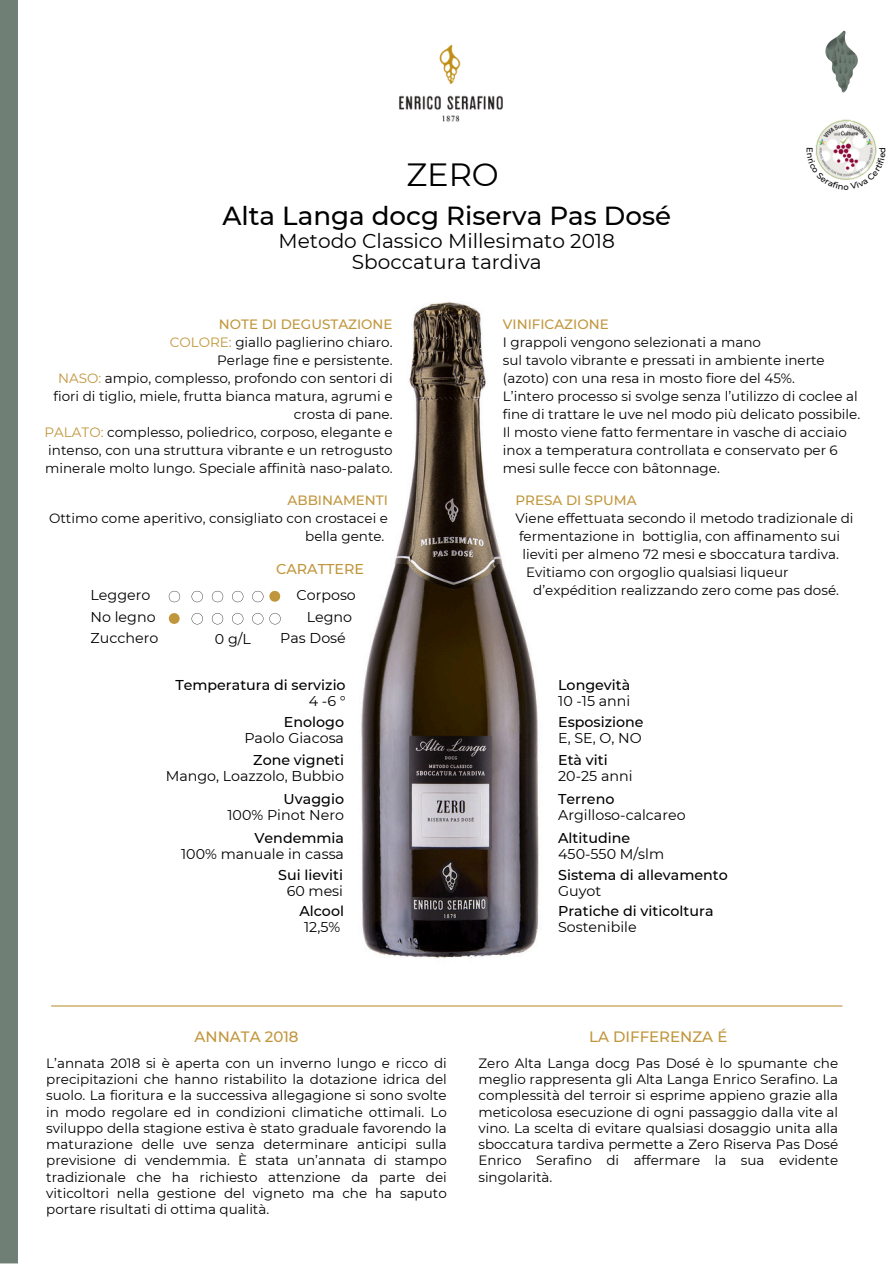
<style>
.page{position:relative;width:894px;height:1264px;background:#fff}
.page>*{position:absolute;margin:0;border:0;box-sizing:border-box;transform-origin:0 0}
.t1{font:32.1px "Montserrat";color:#000}
.t2{font:500 26.1px "Montserrat";color:#000}
.t3{font:20.1px/21.3px "Montserrat";color:#000;text-align:center}
.t4{font:500 15px "Montserrat";color:#c0963c}
.t5{font:14.25px/15.8px "Montserrat";color:#000;text-align:right}
.t6{font:500 14.25px/15.8px "Montserrat";color:#000}
.t7{font:500 14.25px "Montserrat";color:#c0963c}
.t8{font:13.5px/18px "Montserrat";color:#000;text-align:right}
.t9{font:500 13.5px "Montserrat";color:#c0963c}
.t10{font:500 8.4px "Montserrat";color:#000}
.s1{font-weight:500;color:#c0963c}
.s2{color:#c0963c}
.s3{font-weight:400}
.s4{font-weight:500}
</style>
<div class="page">
<img style="left:179px;top:302px;width:542px;height:705px">
<svg style="left:269px;top:591px;width:11px;height:10px"></svg>
<svg style="left:252px;top:591px;width:11px;height:11px"></svg>
<svg style="left:232px;top:591px;width:11px;height:11px"></svg>
<svg style="left:191px;top:591px;width:12px;height:11px"></svg>
<svg style="left:212px;top:591px;width:11px;height:11px"></svg>
<svg style="left:169px;top:591px;width:11px;height:11px"></svg>
<img style="left:825px;top:31px;width:33px;height:62px">
<img style="left:399px;top:44px;width:104px;height:78px">
<hr style="left:51px;top:1005px;width:791px;height:1px;background:#c0963c">
<div style="left:0;top:0;width:18px;height:1263px;background:#6f7f75"></div>
<svg style="left:169px;top:613px;width:10px;height:11px"></svg>
<svg style="left:252px;top:613px;width:11px;height:11px"></svg>
<svg style="left:232px;top:613px;width:11px;height:11px"></svg>
<svg style="left:191px;top:613px;width:12px;height:11px"></svg>
<svg style="left:212px;top:613px;width:11px;height:11px"></svg>
<svg style="left:269px;top:613px;width:11px;height:11px"></svg>
<img style="left:815px;top:119px;width:62px;height:61px">
<svg style="left:815px;top:148px;width:27px;height:32px"></svg>
<svg style="left:850px;top:148px;width:27px;height:32px"></svg>
<p class="t1" style="left:406px;top:155px;width:94px">ZERO</p>
<h2 class="t2" style="left:222px;top:200px;width:450px">Alta Langa docg Riserva Pas Dosé</h2>
<h2 class="t3" style="left:278px;top:230px;width:338px">Metodo Classico Millesimato 2018<br>Sboccatura tardiva</h2>
<h5 class="t10" style="left:843px;top:181px;width:7px">o</h5>
<p class="t8" style="left:45px;top:315px;width:349px"><span class="s1">NOTE DI DEGUSTAZIONE<br></span><span class="s2">COLORE:</span> giallo paglierino chiaro.<br>Perlage fine e persistente.<br><span class="s2">NASO:</span> ampio, complesso, profondo con sentori di fiori di tiglio, miele, frutta bianca matura, agrumi e crosta di pane.<br><span class="s2">PALATO:</span> complesso, poliedrico, corposo, elegante e intenso, con una struttura vibrante e un retrogusto minerale molto lungo. Speciale affinità naso-palato.</p>
<h4 class="t8" style="left:502px;top:315px;width:358px;text-align:left"><span class="s1">VINIFICAZIONE<br></span>I grappoli vengono selezionati a mano<br>sul tavolo vibrante e pressati in ambiente inerte (azoto) con una resa in mosto fiore del 45%.<br>L’intero processo si svolge senza l’utilizzo di coclee al fine di trattare le uve nel modo più delicato possibile.<br>Il mosto viene fatto fermentare in vasche di acciaio inox a temperatura controllata e conservato per 6 mesi sulle fecce con bâtonnage.</h4>
<p class="t8" style="left:49px;top:491px;width:340px"><span class="s1">ABBINAMENTI<br></span>Ottimo come aperitivo, consigliato con crostacei e bella gente.</p>
<h4 class="t7" style="left:276px;top:560px;width:89px">CARATTERE</h4>
<h4 class="t5" style="left:90px;top:584px;width:69px;line-height:21.3px;text-align:left">Leggero<br>No legno<br>Zucchero</h4>
<h4 class="t5" style="left:296px;top:584px;width:61px;line-height:21.3px;text-align:center">Corposo<br>Legno</h4>
<p class="t5" style="left:215px;top:631px;width:38px">0 g/L</p>
<h4 class="t5" style="left:280px;top:630px;width:67px">Pas Dosé</h4>
<h4 class="t9" style="left:515px;top:492px;width:123px">PRESA DI SPUMA</h4>
<h4 class="t8" style="left:515px;top:509px;width:339px">Viene effettuata secondo il metodo tradizionale di</h4>
<h4 class="t8" style="left:519px;top:527px;width:323px">fermentazione in bottiglia, con affinamento sui</h4>
<h4 class="t8" style="left:522px;top:545px;width:318px">lieviti per almeno 72 mesi e sboccatura tardiva.</h4>
<h4 class="t8" style="left:526px;top:563px;width:264px">Evitiamo con orgoglio qualsiasi liqueur</h4>
<h4 class="t8" style="left:533px;top:581px;width:307px">d’expédition realizzando zero come pas dosé.</h4>
<p class="t6" style="left:175px;top:677px;width:172px;text-align:right">Temperatura di servizio<br><span class="s3">4-6°</span></p>
<p class="t6" style="left:558px;top:677px;width:74px">Longevità<br><span class="s3">10 -15 anni</span></p>
<p class="t5" style="left:244px;top:714px;width:101px"><span class="s4">Enologo<br></span>Paolo Giacosa</p>
<p class="t5" style="left:166px;top:752px;width:180px"><span class="s4">Zone vigneti<br></span>Mango, Loazzolo, Bubbio</p>
<h3 class="t5" style="left:227px;top:791px;width:118px"><span class="s4">Uvaggio<br></span>100% Pinot Nero</h3>
<h4 class="t5" style="left:181px;top:830px;width:164px"><span class="s4">Vendemmia<br></span>100% manuale in cassa</h4>
<p class="t6" style="left:278px;top:867px;width:66px;text-align:center">Sui lieviti<br><span class="s3">60 mesi</span></p>
<p class="t6" style="left:299px;top:903px;width:46px;text-align:center">Alcool<br><span class="s3">12,5%</span></p>
<p class="t6" style="left:558px;top:714px;width:87px">Esposizione<br><span class="s3">E, SE, O, NO</span></p>
<h4 class="t5" style="left:558px;top:752px;width:76px;text-align:left"><span class="s4">Età viti<br></span>20-25 anni</h4>
<h4 class="t5" style="left:558px;top:791px;width:129px;text-align:left"><span class="s4">Terreno<br></span>Argilloso-calcareo</h4>
<h4 class="t5" style="left:558px;top:830px;width:107px;text-align:left"><span class="s4">Altitudine<br></span>450-550 M/slm</h4>
<h4 class="t6" style="left:558px;top:867px;width:171px">Sistema di allevamento<br><span class="s3">Guyot</span></h4>
<h4 class="t6" style="left:558px;top:903px;width:157px">Pratiche di viticoltura<br><span class="s3">Sostenibile</span></h4>
<p class="t4" style="left:194px;top:1027px;width:105px">ANNATA 2018</p>
<p class="t8" style="left:46px;top:1054px;width:402px;line-height:16.2px;text-align:justify">L’annata 2018 si è aperta con un inverno lungo e ricco di precipitazioni che hanno ristabilito la dotazione idrica del suolo. La fioritura e la successiva allegagione si sono svolte in modo regolare ed in condizioni climatiche ottimali. Lo sviluppo della stagione estiva è stato graduale favorendo la maturazione delle uve senza determinare anticipi sulla previsione di vendemmia. È stata un’annata di stampo tradizionale che ha richiesto attenzione da parte dei viticoltori nella gestione del vigneto ma che ha saputo portare risultati di ottima qualità.</p>
<p class="t4" style="left:589px;top:1027px;width:140px">LA DIFFERENZA É</p>
<p class="t8" style="left:478px;top:1054px;width:361px;line-height:16.2px;text-align:justify">Zero Alta Langa docg Pas Dosé è lo spumante che meglio rappresenta gli Alta Langa Enrico Serafino. La complessità del terroir si esprime appieno grazie alla meticolosa esecuzione di ogni passaggio dalla vite al vino. La scelta di evitare qualsiasi dosaggio unita alla sboccatura tardiva permette a Zero Riserva Pas Dosé Enrico Serafino di affermare la sua evidente singolarità.</p>
</div>
